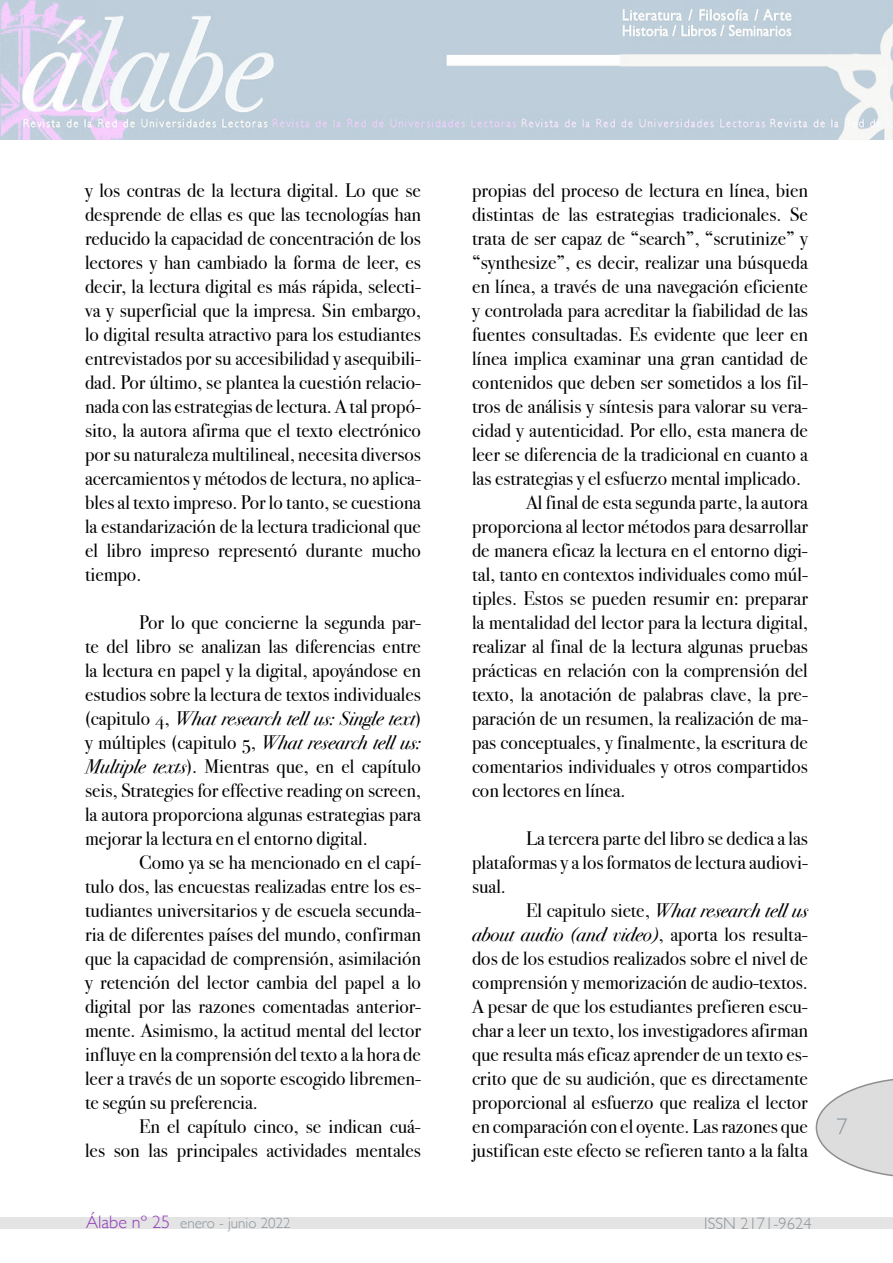
<style>
.page{position:relative;width:893px;height:1263px;background:#fff}
.page>*{position:absolute;margin:0;border:0;box-sizing:border-box;transform-origin:0 0}
.t1{font:300 22.5px "Gill Sans";color:#8a949d}
.t2{font:19.5px/24px "Bodoni Svty Two OSITCTT Book";color:#000;text-align:justify}
.t3{font:19.5px/24px "Bodoni Svty Two OSITCTT Book It";color:#000;text-align:right}
.t4{font:300 16.5px "Gill Sans";color:#8b959c}
.t5{font:300 15px "Gill Sans";color:#8b959c}
.s1{font-family:"Bodoni Svty Two OSITCTT Book"}
.s2{font-family:"Bodoni Svty Two OSITCTT Book It"}
.s3{font-size:18px;color:#9038b7}
</style>
<div class="page">
<svg style="left:816px;top:1078px;width:77px;height:99px"></svg>
<img style="left:0;top:0;width:893px;height:139px">
<div style="left:0;top:1218px;width:893px;height:11px;background:#e4e4e4"></div>
<p class="t2" style="left:85px;top:178px;width:337px">y los contras de la lectura digital. Lo que se desprende de ellas es que las tecnologías han reducido la capacidad de concentración de los lectores y han cambiado la forma de leer, es decir, la lectura digital es más rápida, selecti&shy;va y superficial que la impresa. Sin embargo, lo digital resulta atractivo para los estudiantes entrevistados por su accesibilidad y asequibili&shy;dad. Por último, se plantea la cuestión relacio&shy;nada con las estrategias de lectura. A tal propó&shy;sito, la autora afirma que el texto electrónico por su naturaleza multilineal, necesita diversos acercamientos y métodos de lectura, no aplica&shy;bles al texto impreso. Por lo tanto, se cuestiona la estandarización de la lectura tradicional que el libro impreso representó durante mucho tiempo.</p>
<p class="t2" style="left:85px;top:610px;width:337px;text-indent:54px">Por lo que concierne la segunda par&shy;te del libro se analizan las diferencias entre la lectura en papel y la digital, apoyándose en estudios sobre la lectura de textos individuales</p>
<p class="t3" style="left:85px;top:707px;width:337px"><span class="s1">(capitulo 4,</span> What research tell us: Single text<span class="s1">)</span></p>
<p class="t2" style="left:85px;top:730px;width:337px">y múltiples (capitulo 5, <span class="s2">What research tell us:<br>Multiple texts</span>). Mientras que, en el capítulo seis, Strategies for effective reading on screen, la autora proporciona algunas estrategias para mejorar la lectura en el entorno digital.</p>
<p class="t2" style="left:85px;top:850px;width:337px;text-indent:54px">Como ya se ha mencionado en el capí&shy;tulo dos, las encuestas realizadas entre los es&shy;tudiantes universitarios y de escuela secunda&shy;ria de diferentes países del mundo, confirman que la capacidad de comprensión, asimilación y retención del lector cambia del papel a lo digital por las razones comentadas anterior&shy;mente. Asimismo, la actitud mental del lector influye en la comprensión del texto a la hora de leer a través de un soporte escogido libremen&shy;te según su preferencia.</p>
<p class="t2" style="left:85px;top:1114px;width:337px;text-align:right">En el capítulo cinco, se indican cuá-<br>les son las principales actividades mentales</p>
<p class="t2" style="left:472px;top:178px;width:337px">propias del proceso de lectura en línea, bien</p>
<p class="t2" style="left:472px;top:202px;width:337px">distintas de las estrategias tradicionales. Se</p>
<p class="t2" style="left:472px;top:226px;width:337px">trata de ser capaz de “search”, “scrutinize” y</p>
<p class="t2" style="left:472px;top:250px;width:337px">“synthesize”, es decir, realizar una búsqueda</p>
<p class="t2" style="left:472px;top:274px;width:337px">en línea, a través de una navegación eficiente</p>
<p class="t2" style="left:472px;top:298px;width:337px">y controlada para acreditar la fiabilidad de las</p>
<p class="t2" style="left:472px;top:323px;width:337px">fuentes consultadas. Es evidente que leer en</p>
<p class="t2" style="left:472px;top:347px;width:337px">línea implica examinar una gran cantidad de</p>
<p class="t2" style="left:472px;top:371px;width:337px">contenidos que deben ser sometidos a los fil-</p>
<p class="t2" style="left:472px;top:395px;width:337px">tros de análisis y síntesis para valorar su vera-</p>
<p class="t2" style="left:472px;top:419px;width:337px">cidad y autenticidad. Por ello, esta manera de</p>
<p class="t2" style="left:472px;top:443px;width:337px">leer se diferencia de la tradicional en cuanto a</p>
<p class="t2" style="left:472px;top:467px;width:331px">las estrategias y el esfuerzo mental implicado.</p>
<p class="t2" style="left:526px;top:491px;width:283px">Al final de esta segunda parte, la autora</p>
<p class="t2" style="left:472px;top:515px;width:337px">proporciona al lector métodos para desarrollar</p>
<p class="t2" style="left:472px;top:539px;width:337px">de manera eficaz la lectura en el entorno digi-</p>
<p class="t2" style="left:472px;top:563px;width:337px">tal, tanto en contextos individuales como múl-</p>
<p class="t2" style="left:472px;top:587px;width:337px">tiples. Estos se pueden resumir en: preparar</p>
<p class="t2" style="left:472px;top:611px;width:337px">la mentalidad del lector para la lectura digital,</p>
<p class="t2" style="left:472px;top:635px;width:337px">realizar al final de la lectura algunas pruebas</p>
<p class="t2" style="left:472px;top:659px;width:337px">prácticas en relación con la comprensión del</p>
<p class="t2" style="left:472px;top:683px;width:337px">texto, la anotación de palabras clave, la pre-</p>
<p class="t2" style="left:472px;top:707px;width:337px">paración de un resumen, la realización de ma-</p>
<p class="t2" style="left:472px;top:731px;width:337px">pas conceptuales, y finalmente, la escritura de</p>
<p class="t2" style="left:472px;top:755px;width:337px">comentarios individuales y otros compartidos</p>
<p class="t2" style="left:472px;top:779px;width:155px">con lectores en línea.</p>
<p class="t2" style="left:472px;top:827px;width:337px;text-indent:54px">La tercera parte del libro se dedica a las plataformas y a los formatos de lectura audiovi&shy;sual.</p>
<p class="t3" style="left:472px;top:899px;width:337px"><span class="s1">El capitulo siete,</span> What research tell us<br>about audio (and video)<span class="s1">, aporta los resulta-</span></p>
<p class="t2" style="left:472px;top:947px;width:337px">dos de los estudios realizados sobre el nivel de comprensión y memorización de audio-textos.<br>A pesar de que los estudiantes prefieren escu&shy;char a leer un texto, los investigadores afirman que resulta más eficaz aprender de un texto es&shy;crito que de su audición, que es directamente proporcional al esfuerzo que realiza el lector en comparación con el oyente. Las razones que justifican este efecto se refieren tanto a la falta</p>
<p class="t5" style="left:86px;top:1211px;width:206px"><span class="s3">Álabe nº 25</span> enero - junio 2022</p>
<p class="t4" style="left:704px;top:1211px;width:109px">ISSN 2171-9624</p>
<p class="t1" style="left:837px;top:1109px;width:13px">7</p>
</div>
